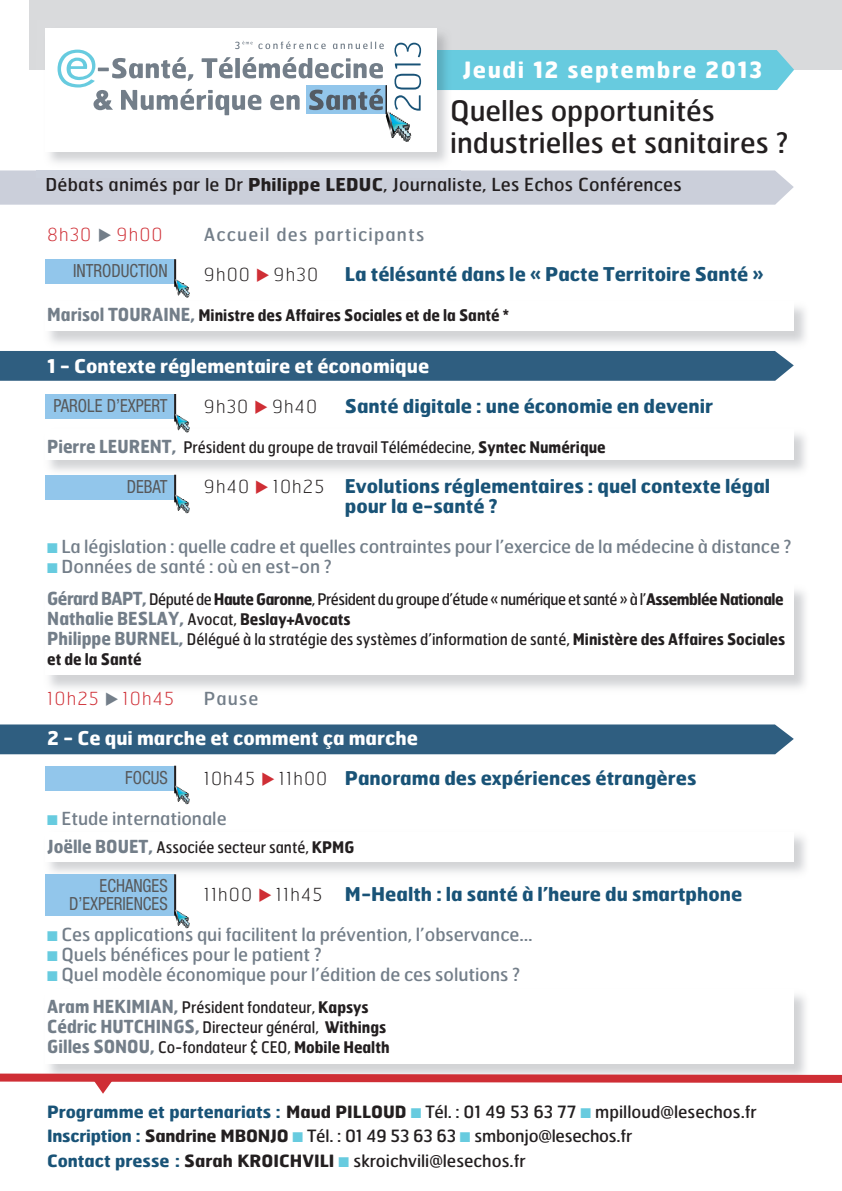
<style>
.page{position:relative;width:842px;height:1191px;background:#fff}
.page>*{position:absolute;margin:0;border:0;box-sizing:border-box;transform-origin:0 0}
.t1{font:28.2px/31.4px "Hermes";color:#231f20}
.t2{font:700 22.4px "Hermes";letter-spacing:.065em;color:#fff}
.t3{font:700 19px/20px "Hermes";color:#195377}
.t4{font:700 19px "Hermes";color:#fff}
.t5{font:condensed 18.2px/18px "Helvetica Neue";color:#57585a;text-align:right;scale:.92 1}
.t6{font:18px "Hermes";color:#737e89}
.t7{font:18px "Hermes";letter-spacing:.01em;color:#231f20}
.t8{font:700 18px "Hermes";color:#737e89;scale:.9 1}
.t9{font:100 18px "Hermes";letter-spacing:.06em;color:#231f20}
.t10{font:18px "Hermes";letter-spacing:.065em;color:#737e89}
.t11{font:100 18px "Hermes";letter-spacing:.06em;color:#cf2e35}
.t12{font:17px/24.4px "Hermes";color:#231f20}
.t13{font:16px/20px "Hermes";color:#231f20;scale:.9 1}
.t14{font:16px "Hermes";letter-spacing:-.03em;color:#231f20;scale:.9 1}
.t15{font:700 16px "Hermes";color:#231f20;scale:.9 1}
.s1{font-weight:700}
.s2{font-size:18px;color:#737e89}
.s3{font-weight:700;font-size:18px;color:#737e89}
.s4{font-weight:100;font-size:18px;color:#231f20}
.s5{color:#67cbdf}
.s6{font-weight:400;font-size:16px;color:#231f20}
.s7{font-size:16px;color:#231f20}
.s8{font-weight:700;color:#195377}
</style>
<div class="page">
<div style="left:29px;top:0;width:813px;height:69px;background:#d9dadc"></div>
<svg style="left:0;top:1069px;width:842px;height:24px"></svg>
<div style="left:0;top:170px;width:794px;height:35px;background:#cbcfda"></div>
<div style="left:0;top:724px;width:794px;height:30px;background:#2f5e80"></div>
<div style="left:0;top:351px;width:794px;height:30px;background:#2f5e80"></div>
<img style="left:37px;top:69px;width:424px;height:108px">
<div style="left:45px;top:28px;width:391px;height:124px;background:#fff"></div>
<svg style="left:58px;top:41px;width:736px;height:101px"></svg>
<div style="left:45px;top:394px;width:130px;height:25px;background:#92c6eb"></div>
<hr style="left:174px;top:394px;width:2px;height:27px;background:#231f20">
<svg style="left:174px;top:414px;width:16px;height:18px"></svg>
<div style="left:45px;top:475px;width:130px;height:24px;background:#92c6eb"></div>
<hr style="left:174px;top:475px;width:2px;height:27px;background:#231f20">
<svg style="left:174px;top:495px;width:16px;height:18px"></svg>
<div style="left:45px;top:765px;width:130px;height:25px;background:#92c6eb"></div>
<hr style="left:174px;top:765px;width:2px;height:28px;background:#231f20">
<svg style="left:174px;top:785px;width:16px;height:19px"></svg>
<div style="left:45px;top:259px;width:130px;height:25px;background:#92c6eb"></div>
<hr style="left:174px;top:259px;width:2px;height:28px;background:#231f20">
<svg style="left:174px;top:279px;width:16px;height:19px"></svg>
<div style="left:45px;top:874px;width:130px;height:41px;background:#92c6eb"></div>
<hr style="left:174px;top:874px;width:2px;height:41px;background:#231f20">
<svg style="left:174px;top:909px;width:16px;height:19px"></svg>
<h2 class="t2" style="left:462px;top:55px;width:301px">Jeudi 12 septembre 2013</h2>
<h1 class="t1" style="left:450px;top:95px;width:340px">Quelles opportunités industrielles et sanitaires ?</h1>
<p class="t7" style="left:45px;top:173px;width:638px">Débats animés par le Dr <span class="s1">Philippe LEDUC</span>, Journaliste, Les Echos Conférences</p>
<p class="t11" style="left:47px;top:223px;width:46px">8h30</p>
<p class="t11" style="left:117px;top:223px;width:48px">9h00</p>
<p class="t10" style="left:204px;top:222px;width:222px">Accueil des participants</p>
<p class="t9" style="left:204px;top:263px;width:48px">9h00</p>
<p class="t9" style="left:274px;top:263px;width:46px">9h30</p>
<p class="t3" style="left:345px;top:263px;width:420px">La télésanté dans le « Pacte Territoire Santé »</p>
<p class="t15" style="left:47px;top:304px;width:514px"><span class="s2">Marisol TOURAINE,</span> Ministre des Affaires Sociales et de la Santé *</p>
<p class="t4" style="left:47px;top:353px;width:383px">1 - Contexte réglementaire et économique</p>
<p class="t9" style="left:204px;top:395px;width:46px">9h30</p>
<p class="t9" style="left:272px;top:395px;width:47px">9h40</p>
<p class="t3" style="left:345px;top:395px;width:370px">Santé digitale : une économie en devenir</p>
<p class="t13" style="left:47px;top:436px;width:622px"><span class="s3">Pierre LEURENT,</span> Président du groupe de travail Télémédecine, <span class="s1">Syntec Numérique</span></p>
<p class="t9" style="left:204px;top:475px;width:47px">9h40</p>
<p class="t3" style="left:345px;top:475px;width:427px;text-indent:-72px"><span class="s4">10h25</span> Evolutions réglementaires : quel contexte légal pour la e-santé ?</p>
<p class="t6" style="left:47px;top:534px;width:746px"><span class="s5">■</span> La législation : quelle cadre et quelles contraintes pour l’exercice de la médecine à distance ?</p>
<p class="t6" style="left:47px;top:554px;width:286px"><span class="s5">■</span> Données de santé : où en est-on ?</p>
<p class="t14" style="left:47px;top:588px;width:820px"><span class="s3">Gérard BAPT,</span> Député de <span class="s1">Haute Garonne</span>, Président du groupe d’étude « numérique et santé » à l’<span class="s1">Assemblée Nationale</span></p>
<p class="t8" style="left:47px;top:606px;width:339px">Nathalie BESLAY, <span class="s6">Avocat,</span> <span class="s7">Beslay+Avocats</span></p>
<p class="t13" style="left:47px;top:628px;width:821px"><span class="s3">Philippe BURNEL,</span> Délégué à la stratégie des systèmes d’information de santé, <span class="s1">Ministère des Affaires Sociales et de la Santé</span></p>
<p class="t11" style="left:47px;top:687px;width:53px">10h25</p>
<p class="t11" style="left:123px;top:687px;width:53px">10h45</p>
<p class="t6" style="left:204px;top:686px;width:56px">Pause</p>
<p class="t4" style="left:47px;top:725px;width:372px">2 - Ce qui marche et comment ça marche</p>
<p class="t9" style="left:204px;top:767px;width:53px">10h45</p>
<p class="t3" style="left:279px;top:767px;width:419px"><span class="s4">11h00</span> Panorama des expériences étrangères</p>
<p class="t6" style="left:47px;top:806px;width:181px"><span class="s5">■</span> Etude internationale</p>
<p class="t13" style="left:47px;top:836px;width:343px"><span class="s3">Joëlle BOUET,</span> Associée secteur santé, <span class="s1">KPMG</span></p>
<p class="t9" style="left:204px;top:883px;width:50px">11h00</p>
<p class="t3" style="left:276px;top:883px;width:468px"><span class="s4">11h45</span> M-Health : la santé à l’heure du smartphone</p>
<p class="t6" style="left:47px;top:922px;width:487px"><span class="s5">■</span> Ces applications qui facilitent la prévention, l’observance…</p>
<p class="t6" style="left:47px;top:942px;width:276px"><span class="s5">■</span> Quels bénéfices pour le patient ?</p>
<p class="t6" style="left:47px;top:962px;width:474px"><span class="s5">■</span> Quel modèle économique pour l’édition de ces solutions ?</p>
<p class="t13" style="left:47px;top:996px;width:382px"><span class="s3">Aram HEKIMIAN,</span> Président fondateur, <span class="s1">Kapsys<br></span><span class="s3">Cédric HUTCHINGS,</span> Directeur général, <span class="s1">Withings<br></span><span class="s3">Gilles SONOU,</span> Co-fondateur &amp; CEO, <span class="s1">Mobile Health</span></p>
<p class="t5" style="left:73px;top:263px;width:104px">INTRODUCTION</p>
<p class="t5" style="left:54px;top:398px;width:126px">PAROLE D’EXPERT</p>
<p class="t5" style="left:127px;top:479px;width:46px">DEBAT</p>
<p class="t5" style="left:125px;top:770px;width:48px">FOCUS</p>
<p class="t5" style="left:69px;top:877px;width:109px">ECHANGES<br>D’EXPERIENCES</p>
<p class="t12" style="left:47px;top:1099px;width:711px"><span class="s8">Programme et partenariats :</span> <span class="s1">Maud PILLOUD</span> <span class="s5">■</span> Tél. : 01 49 53 63 77 <span class="s5">■</span> mpilloud@lesechos.fr<br><span class="s8">Inscription :</span> <span class="s1">Sandrine MBONJO</span> <span class="s5">■</span> Tél. : 01 49 53 63 63 <span class="s5">■</span> smbonjo@lesechos.fr<br><span class="s8">Contact presse :</span> <span class="s1">Sarah KROICHVILI</span> <span class="s5">■</span> skroichvili@lesechos.fr</p>
</div>
